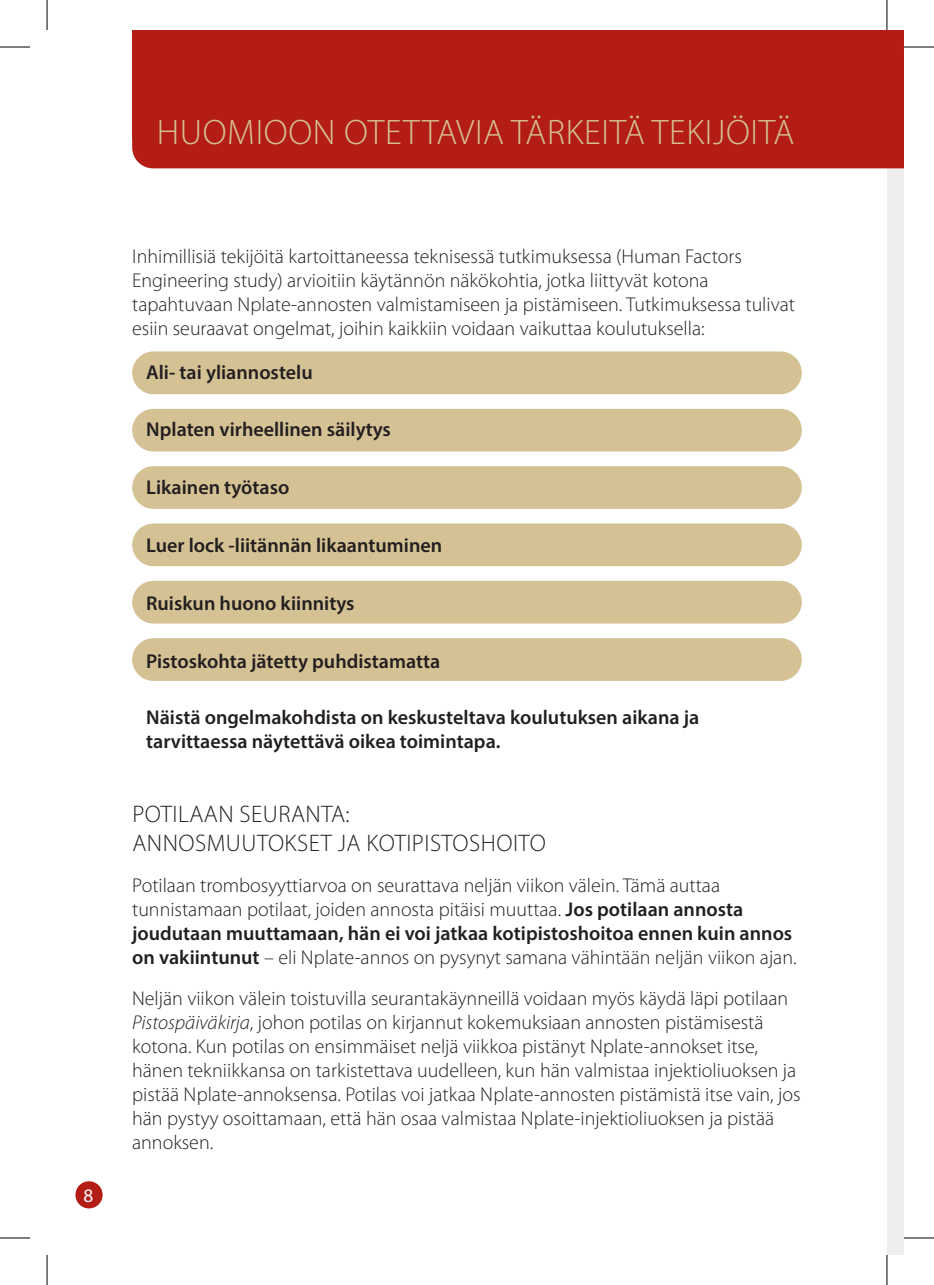
<style>
.page{position:relative;width:934px;height:1285px;background:#fff}
.page>*{position:absolute;margin:0;border:0;box-sizing:border-box;transform-origin:0 0}
.t1{font:300 35.6px "Myriad Pro";letter-spacing:.02em;color:#d4c194}
.t2{font:300 24px/28.8px "Myriad Pro";letter-spacing:.02em;color:#231f20}
.t3{font:300 20px/24px "Myriad Pro";color:#231f20}
.t4{font:600 20px/24px "Myriad Pro";color:#231f20}
.t5{font:19.2px "Myriad Pro";color:#fff}
.s1{font-weight:600}
.s2{font-style:italic}
</style>
<div class="page">
<div style="left:886px;top:30px;width:17px;height:1225px;background:#eee"></div>
<div style="left:132px;top:351px;width:669px;height:43px;background:#d4c194;border-radius:21px"></div>
<div style="left:132px;top:409px;width:669px;height:42px;background:#d4c194;border-radius:21px"></div>
<div style="left:132px;top:466px;width:669px;height:43px;background:#d4c194;border-radius:21px"></div>
<div style="left:132px;top:523px;width:669px;height:43px;background:#d4c194;border-radius:21px"></div>
<div style="left:132px;top:581px;width:669px;height:42px;background:#d4c194;border-radius:21px"></div>
<div style="left:132px;top:638px;width:669px;height:43px;background:#d4c194;border-radius:21px"></div>
<div style="left:132px;top:138px;width:771px;height:30px;background:#b41d15"></div>
<div style="left:132px;top:30px;width:771px;height:108px;background:#b41d15"></div>
<div style="left:75px;top:1181px;width:28px;height:27px;background:#b41d15;border-radius:50%"></div>
<hr style="left:0;top:47px;width:30px;height:1px;background:#000">
<hr style="left:903px;top:47px;width:30px;height:1px;background:#000">
<hr style="left:0;top:1237px;width:30px;height:1px;background:#000">
<hr style="left:903px;top:1237px;width:30px;height:1px;background:#000">
<hr style="left:47px;top:0;width:1px;height:30px;background:#000">
<hr style="left:47px;top:1255px;width:1px;height:30px;background:#000">
<hr style="left:886px;top:0;width:1px;height:30px;background:#000">
<hr style="left:886px;top:1255px;width:1px;height:30px;background:#000">
<h1 class="t1" style="left:157px;top:111px;width:638px">HUOMIOON OTETTAVIA TÄRKEITÄ TEKIJÖITÄ</h1>
<p class="t5" style="left:83px;top:1183px;width:11px">8</p>
<p class="t3" style="left:132px;top:244px;width:664px">Inhimillisiä tekijöitä kartoittaneessa teknisessä tutkimuksessa (Human Factors Engineering study) arvioitiin käytännön näkökohtia, jotka liittyvät kotona tapahtuvaan Nplate-annosten valmistamiseen ja pistämiseen. Tutkimuksessa tulivat esiin seuraavat ongelmat, joihin kaikkiin voidaan vaikuttaa koulutuksella:</p>
<p class="t4" style="left:146px;top:360px;width:168px">Ali- tai yliannostelu</p>
<p class="t4" style="left:146px;top:416px;width:246px">Nplaten virheellinen säilytys</p>
<p class="t4" style="left:146px;top:474px;width:144px">Likainen työtaso</p>
<p class="t4" style="left:146px;top:532px;width:297px">Luer lock -liitännän likaantuminen</p>
<p class="t4" style="left:146px;top:590px;width:210px">Ruiskun huono kiinnitys</p>
<p class="t4" style="left:146px;top:648px;width:295px">Pistoskohta jätetty puhdistamatta</p>
<p class="t4" style="left:146px;top:704px;width:554px">Näistä ongelmakohdista on keskusteltava koulutuksen aikana ja tarvittaessa näytettävä oikea toimintapa.</p>
<p class="t2" style="left:132px;top:799px;width:414px">POTILAAN SEURANTA:<br>ANNOSMUUTOKSET JA KOTIPISTOSHOITO</p>
<p class="t3" style="left:132px;top:873px;width:665px">Potilaan trombosyyttiarvoa on seurattava neljän viikon välein. Tämä auttaa tunnistamaan potilaat, joiden annosta pitäisi muuttaa. <span class="s1">Jos potilaan annosta joudutaan muuttamaan, hän ei voi jatkaa kotipistoshoitoa ennen kuin annos on vakiintunut</span> – eli Nplate-annos on pysynyt samana vähintään neljän viikon ajan.</p>
<p class="t3" style="left:132px;top:986px;width:669px">Neljän viikon välein toistuvilla seurantakäynneillä voidaan myös käydä läpi potilaan <span class="s2">Pistospäiväkirja</span>, johon potilas on kirjannut kokemuksiaan annosten pistämisestä kotona. Kun potilas on ensimmäiset neljä viikkoa pistänyt Nplate-annokset itse, hänen tekniikkansa on tarkistettava uudelleen, kun hän valmistaa injektioliuoksen ja pistää Nplate-annoksensa. Potilas voi jatkaa Nplate-annosten pistämistä itse vain, jos hän pystyy osoittamaan, että hän osaa valmistaa Nplate-injektioliuoksen ja pistää annoksen.</p>
</div>
